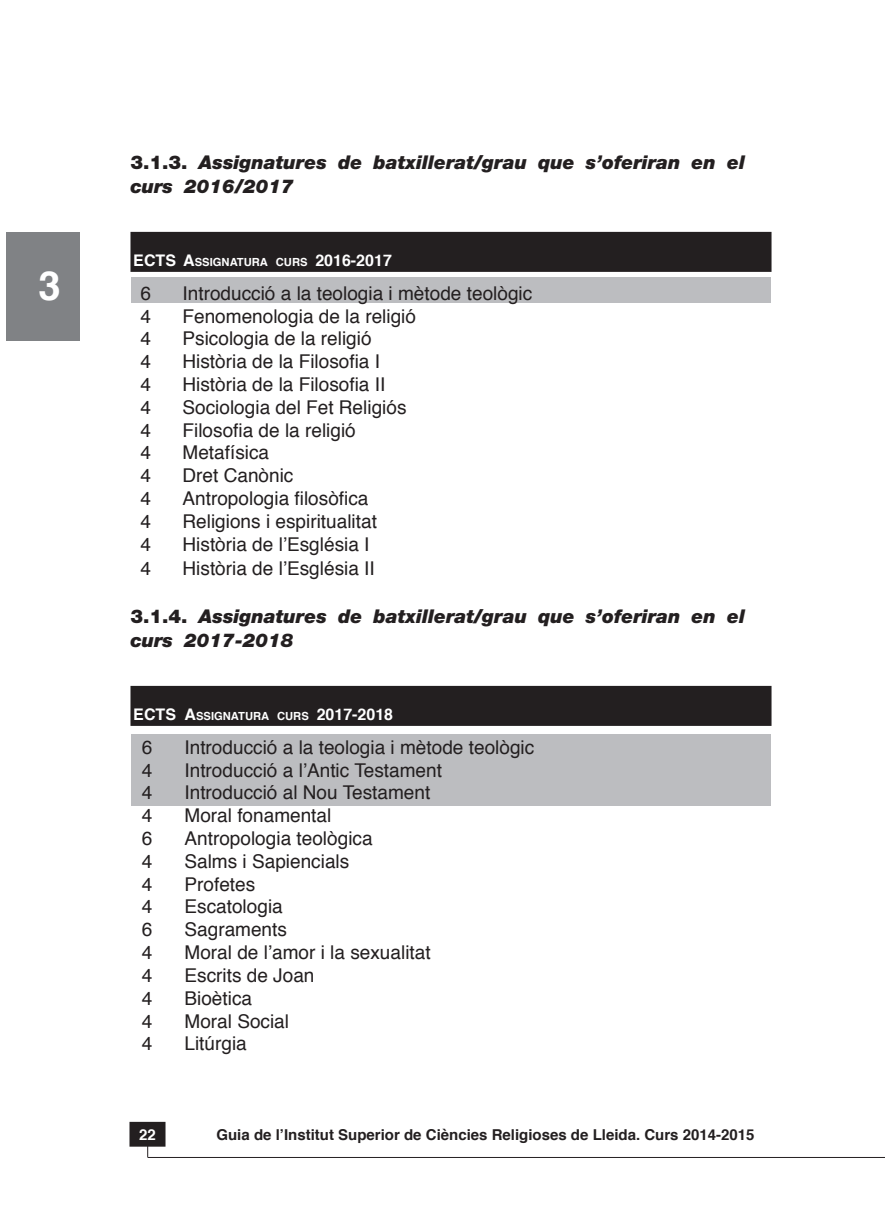
<style>
.page{position:relative;width:885px;height:1225px;background:#fff}
.page>*{position:absolute;margin:0;border:0;box-sizing:border-box;transform-origin:0 0}
.t1{font:700 40px "Helvetica";color:#fff}
.t2{font:19px "Helvetica";color:#231f20}
.t3{font:italic 900 19px/24px "Helvetica Neue LT Std";color:#231f20}
.t4{font:700 16px "Helvetica";color:#fff}
.t5{font:700 15px "Helvetica";color:#231f20}
.t6{font:700 15px "Helvetica";color:#fff}
.s1{font-style:normal}
.s2{font-size:11.2px}
</style>
<div class="page">
<div style="left:130px;top:1123px;width:34px;height:22px;background:#231f20"></div>
<div style="left:129px;top:1122px;width:36px;height:24px;border:2px solid #231f20"></div>
<svg style="left:147px;top:1145px;width:1px;height:12px"></svg>
<hr style="left:147px;top:1157px;width:737px;height:1px;background:#231f20">
<div style="left:6px;top:232px;width:73px;height:109px;background:#808285"></div>
<div style="left:131px;top:277px;width:639px;height:26px;background:#bcbdc0"></div>
<div style="left:131px;top:734px;width:639px;height:72px;background:#bcbdc0"></div>
<div style="left:130px;top:232px;width:641px;height:40px;background:#231f20"></div>
<div style="left:130px;top:686px;width:641px;height:40px;background:#231f20"></div>
<h1 class="t1" style="left:39px;top:254px;width:24px">3</h1>
<p class="t3" style="left:130px;top:150px;width:616px"><span class="s1">3.1.3.</span> Assignatures de batxillerat/grau que s’oferiran en el curs 2016/2017</p>
<p class="t4" style="left:133px;top:248px;width:260px">ECTS A<span class="s2">SSIGNATURA CURS</span> 2016-2017</p>
<p class="t2" style="left:140px;top:278px;width:12px">6</p>
<p class="t2" style="left:182px;top:278px;width:351px">Introducció a la teologia i mètode teològic</p>
<p class="t2" style="left:140px;top:301px;width:12px">4</p>
<p class="t2" style="left:182px;top:301px;width:229px">Fenomenologia de la religió</p>
<p class="t2" style="left:140px;top:324px;width:12px">4</p>
<p class="t2" style="left:182px;top:324px;width:189px">Psicologia de la religió</p>
<p class="t2" style="left:140px;top:347px;width:12px">4</p>
<p class="t2" style="left:182px;top:347px;width:199px">Història de la Filosofia I</p>
<p class="t2" style="left:140px;top:370px;width:12px">4</p>
<p class="t2" style="left:182px;top:370px;width:204px">Història de la Filosofia II</p>
<p class="t2" style="left:140px;top:392px;width:12px">4</p>
<p class="t2" style="left:182px;top:392px;width:225px">Sociologia del Fet Religiós</p>
<p class="t2" style="left:140px;top:415px;width:12px">4</p>
<p class="t2" style="left:182px;top:415px;width:173px">Filosofia de la religió</p>
<p class="t2" style="left:140px;top:438px;width:12px">4</p>
<p class="t2" style="left:182px;top:438px;width:88px">Metafísica</p>
<p class="t2" style="left:140px;top:461px;width:12px">4</p>
<p class="t2" style="left:182px;top:461px;width:112px">Dret Canònic</p>
<p class="t2" style="left:140px;top:484px;width:12px">4</p>
<p class="t2" style="left:182px;top:484px;width:187px">Antropologia filosòfica</p>
<p class="t2" style="left:140px;top:506px;width:12px">4</p>
<p class="t2" style="left:182px;top:506px;width:196px">Religions i espiritualitat</p>
<p class="t2" style="left:140px;top:529px;width:12px">4</p>
<p class="t2" style="left:182px;top:529px;width:188px">Història de l’Església I</p>
<p class="t2" style="left:140px;top:553px;width:12px">4</p>
<p class="t2" style="left:182px;top:553px;width:194px">Història de l’Església II</p>
<p class="t3" style="left:130px;top:603px;width:616px"><span class="s1">3.1.4.</span> Assignatures de batxillerat/grau que s’oferiran en el curs 2017-2018</p>
<p class="t4" style="left:133px;top:701px;width:261px">ECTS A<span class="s2">SSIGNATURA CURS</span> 2017-2018</p>
<p class="t2" style="left:142px;top:732px;width:12px">6</p>
<p class="t2" style="left:184px;top:732px;width:351px">Introducció a la teologia i mètode teològic</p>
<p class="t2" style="left:142px;top:755px;width:12px">4</p>
<p class="t2" style="left:184px;top:755px;width:259px">Introducció a l’Antic Testament</p>
<p class="t2" style="left:142px;top:778px;width:12px">4</p>
<p class="t2" style="left:184px;top:778px;width:247px">Introducció al Nou Testament</p>
<p class="t2" style="left:142px;top:801px;width:12px">4</p>
<p class="t2" style="left:184px;top:801px;width:148px">Moral fonamental</p>
<p class="t2" style="left:142px;top:823px;width:12px">6</p>
<p class="t2" style="left:184px;top:823px;width:190px">Antropologia teològica</p>
<p class="t2" style="left:142px;top:846px;width:12px">4</p>
<p class="t2" style="left:184px;top:846px;width:166px">Salms i Sapiencials</p>
<p class="t2" style="left:142px;top:869px;width:12px">4</p>
<p class="t2" style="left:184px;top:869px;width:72px">Profetes</p>
<p class="t2" style="left:142px;top:892px;width:12px">4</p>
<p class="t2" style="left:184px;top:892px;width:100px">Escatologia</p>
<p class="t2" style="left:142px;top:915px;width:12px">6</p>
<p class="t2" style="left:184px;top:915px;width:104px">Sagraments</p>
<p class="t2" style="left:142px;top:937px;width:12px">4</p>
<p class="t2" style="left:184px;top:937px;width:248px">Moral de l’amor i la sexualitat</p>
<p class="t2" style="left:142px;top:960px;width:12px">4</p>
<p class="t2" style="left:184px;top:960px;width:131px">Escrits de Joan</p>
<p class="t2" style="left:142px;top:983px;width:12px">4</p>
<p class="t2" style="left:184px;top:983px;width:69px">Bioètica</p>
<p class="t2" style="left:142px;top:1006px;width:12px">4</p>
<p class="t2" style="left:184px;top:1006px;width:106px">Moral Social</p>
<p class="t2" style="left:142px;top:1029px;width:12px">4</p>
<p class="t2" style="left:184px;top:1029px;width:64px">Litúrgia</p>
<p class="t6" style="left:139px;top:1122px;width:18px">22</p>
<p class="t5" style="left:216px;top:1122px;width:539px">Guia de l’Institut Superior de Ciències Religioses de Lleida. Curs 2014-2015</p>
</div>
